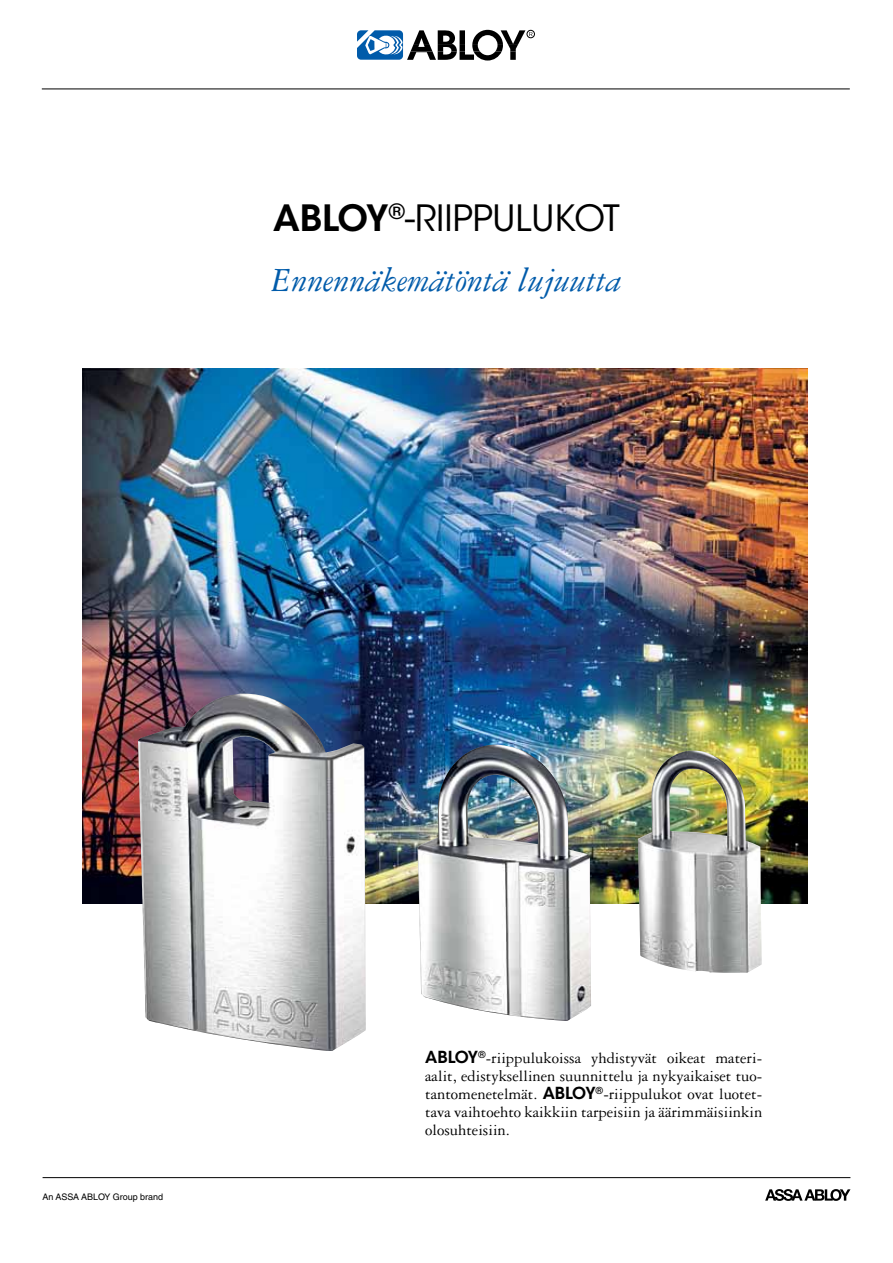
<style>
.page{position:relative;width:893px;height:1263px;background:#fff}
.page>*{position:absolute;margin:0;border:0;box-sizing:border-box;transform-origin:0 0}
.t1{font:italic 36px "Garamond 3 LT Std";color:#005baa}
.t2{font:36px "ITC Avant Garde Std";color:#000}
.t3{font:16.5px/18px "Garamond 3 LT Std";color:#000;text-align:justify}
.t4{font:9px "Helvetica LT Std";color:#000}
.s1{font-weight:600}
.s2{font-family:"ITC Avant Garde Std";font-weight:600}
</style>
<div class="page">
<hr style="left:42px;top:89px;width:808px;height:1px;background:#000">
<div style="left:527px;top:30px;width:8px;height:8px;border:1px solid #000;border-radius:50%"></div>
<svg style="left:357px;top:30px;width:176px;height:31px"></svg>
<svg style="left:765px;top:1189px;width:85px;height:12px"></svg>
<hr style="left:43px;top:1177px;width:807px;height:1px;background:#000">
<img style="left:82px;top:369px;width:726px;height:535px">
<img style="left:138px;top:693px;width:228px;height:358px">
<img style="left:417px;top:745px;width:174px;height:276px">
<img style="left:638px;top:750px;width:124px;height:223px">
<h1 class="t2" style="left:273px;top:196px;width:348px"><span class="s1">ABLOY</span><sup>®</sup>-RIIPPULUKOT</h1>
<h1 class="t1" style="left:271px;top:261px;width:352px">Ennennäkemätöntä lujuutta</h1>
<p class="t4" style="left:43px;top:1192px;width:122px">An ASSA ABLOY Group brand</p>
<p class="t3" style="left:425px;top:1049px;width:338px"><span class="s2">ABLOY</span><sup>®</sup>-riippulukoissa yhdistyvät oikeat materi&shy;aalit, edistyksellinen suunnittelu ja nykyaikaiset tuo&shy;tantomenetelmät. <span class="s2">ABLOY</span><sup>®</sup>-riippulukot ovat luotet&shy;tava vaihtoehto kaikkiin tarpeisiin ja äärimmäisiinkin olosuhteisiin.</p>
</div>
